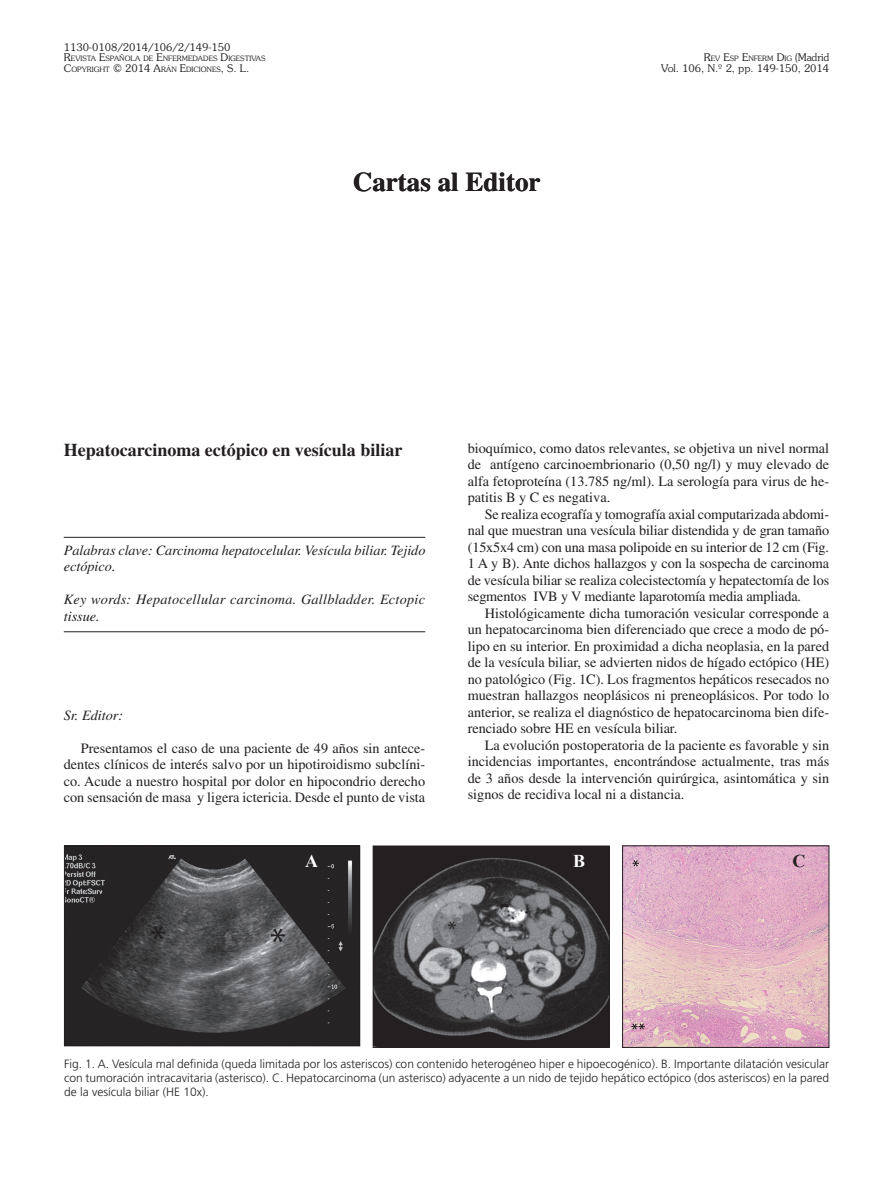
<style>
.page{position:relative;width:893px;height:1191px;background:#fff}
.page>*{position:absolute;margin:0;border:0;box-sizing:border-box;transform-origin:0 0}
.t1{font:700 27px "Times";color:#231f20}
.t2{font:700 18px "Times";color:#231f20}
.t3{font:700 18px "Times New Roman";color:#fff}
.t4{font:700 18px "Times New Roman";color:#231f20}
.t5{font:14.25px/16.5px "Times";color:#231f20;text-align:justify}
.t6{font:italic 14.25px/16.5px "Times";color:#231f20}
.t7{font:300 12px/14.2px "Frutiger LT Std";color:#231f20;text-align:justify}
.t8{font:300 10.5px "Souvenir";color:#231f20}
.t9{font:300 7.35px/10.5px "Souvenir";color:#231f20}
.s1{font-size:10.5px}
</style>
<div class="page">
<hr style="left:64px;top:537px;width:361px;height:1px;background:#231f20">
<hr style="left:64px;top:631px;width:361px;height:1px;background:#231f20">
<img style="left:66px;top:847px;width:292px;height:197px">
<div style="left:64px;top:845px;width:296px;height:201px;border:1px solid #231f20"></div>
<img style="left:375px;top:847px;width:232px;height:198px">
<div style="left:373px;top:845px;width:236px;height:202px;border:1px solid #231f20"></div>
<img style="left:624px;top:847px;width:203px;height:198px">
<div style="left:622px;top:845px;width:207px;height:202px;border:1px solid #231f20"></div>
<p class="t8" style="left:64px;top:41px;width:168px">1130-0108/2014/106/2/149-150</p>
<p class="t9" style="left:64px;top:53px;width:203px"><span class="s1">R</span>EVISTA <span class="s1">E</span>SPAÑOLA DE <span class="s1">E</span>NFERMEDADES <span class="s1">D</span>IGESTIVAS<br><span class="s1">C</span>OPYRIGHT <span class="s1">© 2014 A</span>RÁN <span class="s1">E</span>DICIONES<span class="s1">, S. L.</span></p>
<p class="t9" style="left:704px;top:53px;width:127px"><span class="s1">R</span>EV <span class="s1">E</span>SP <span class="s1">E</span>NFERM <span class="s1">D</span>IG <span class="s1">(Madrid</span></p>
<p class="t8" style="left:661px;top:62px;width:170px">Vol. 106, N.º 2, pp. 149-150, 2014</p>
<h1 class="t1" style="left:353px;top:166px;width:189px">Cartas al Editor</h1>
<p class="t2" style="left:64px;top:439px;width:340px">Hepatocarcinoma ectópico en vesícula biliar</p>
<p class="t6" style="left:64px;top:542px;width:363px">Palabras clave: Carcinoma hepatocelular. Vesícula biliar. Tejido ectópico.</p>
<p class="t6" style="left:64px;top:591px;width:363px">Key words: Hepatocellular carcinoma. Gallbladder. Ectopic tissue.</p>
<p class="t6" style="left:64px;top:707px;width:61px">Sr. Editor:</p>
<p class="t5" style="left:64px;top:739px;width:363px;text-indent:17px">Presentamos el caso de una paciente de 49 años sin antece&shy;dentes clínicos de interés salvo por un hipotiroidismo subclíni&shy;co. Acude a nuestro hospital por dolor en hipocondrio derecho con sensación de masa y ligera ictericia. Desde el punto de vista</p>
<p class="t5" style="left:468px;top:440px;width:363px">bioquímico, como datos relevantes, se objetiva un nivel normal de antígeno carcinoembrionario (0,50 ng/l) y muy elevado de alfa fetoproteína (13.785 ng/ml). La serología para virus de he&shy;patitis B y C es negativa.</p>
<p class="t5" style="left:468px;top:506px;width:363px;text-indent:17px">Se realiza ecografía y tomografía axial computarizada abdomi&shy;nal que muestran una vesícula biliar distendida y de gran tamaño (15x5x4 cm) con una masa polipoide en su interior de 12 cm (Fig.<br>1 A y B). Ante dichos hallazgos y con la sospecha de carcinoma de vesícula biliar se realiza colecistectomía y hepatectomía de los segmentos IVB y V mediante laparotomía media ampliada.</p>
<p class="t5" style="left:468px;top:605px;width:363px;text-indent:17px">Histológicamente dicha tumoración vesicular corresponde a un hepatocarcinoma bien diferenciado que crece a modo de pó&shy;lipo en su interior. En proximidad a dicha neoplasia, en la pared de la vesícula biliar, se advierten nidos de hígado ectópico (HE) no patológico (Fig. 1C). Los fragmentos hepáticos resecados no muestran hallazgos neoplásicos ni preneoplásicos. Por todo lo anterior, se realiza el diagnóstico de hepatocarcinoma bien dife&shy;renciado sobre HE en vesícula biliar.</p>
<p class="t5" style="left:468px;top:737px;width:363px;text-indent:17px">La evolución postoperatoria de la paciente es favorable y sin incidencias importantes, encontrándose actualmente, tras más de 3 años desde la intervención quirúrgica, asintomática y sin signos de recidiva local ni a distancia.</p>
<p class="t3" style="left:305px;top:848px;width:14px">A</p>
<p class="t3" style="left:573px;top:848px;width:14px">B</p>
<p class="t4" style="left:793px;top:848px;width:14px">C</p>
<p class="t7" style="left:64px;top:1056px;width:767px">Fig. 1. A. Vesícula mal definida (queda limitada por los asteriscos) con contenido heterogéneo hiper e hipoecogénico). B. Importante dilatación vesicular con tumoración intracavitaria (asterisco). C. Hepatocarcinoma (un asterisco) adyacente a un nido de tejido hepático ectópico (dos asteriscos) en la pared de la vesícula biliar (HE 10x).</p>
</div>
